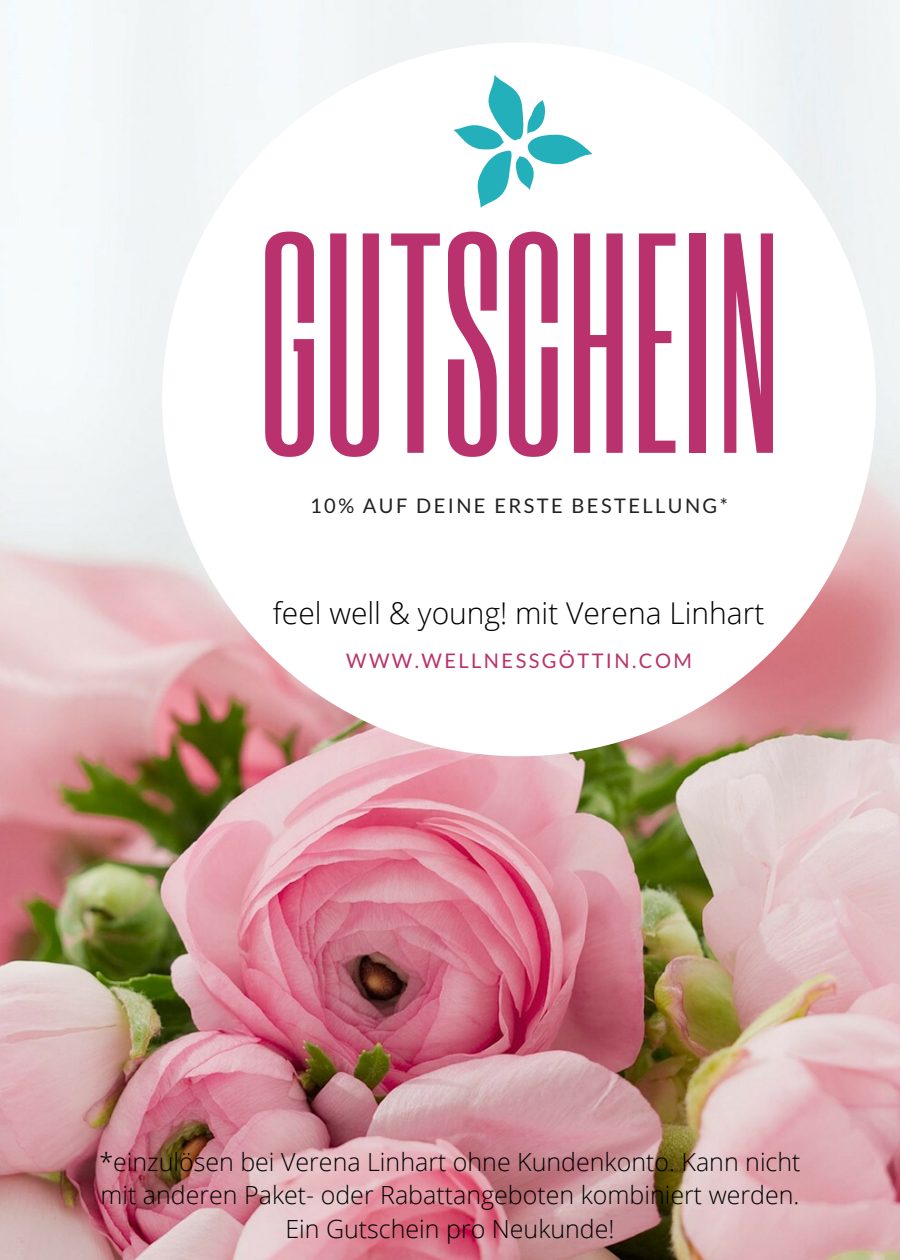
<style>
.page{position:relative;width:900px;height:1260px;background:#fff}
.page>*{position:absolute;margin:0;border:0;box-sizing:border-box;transform-origin:0 0}
.t1{font:260px "Six Caps";color:#ba326d}
.t2{font:300 30px "Open Sans";color:#000}
.t3{font:300 25px/33.8px "Open Sans";color:#000;text-align:center}
.t4{font:20px "Lato";letter-spacing:.12em;color:#222}
.t5{font:20px "Lato";letter-spacing:.12em;color:#ba326d}
</style>
<div class="page">
<img style="left:0;top:0;width:900px;height:1260px">
<svg style="left:162px;top:42px;width:714px;height:714px"></svg>
<svg style="left:450px;top:74px;width:146px;height:142px"></svg>
<h1 class="t1" style="left:257px;top:166px;width:526px">GUTSCHEIN</h1>
<p class="t4" style="left:310px;top:493px;width:419px">10% AUF DEINE ERSTE BESTELLUNG*</p>
<p class="t2" style="left:273px;top:592px;width:493px">feel well &amp; young! mit Verena Linhart</p>
<p class="t5" style="left:346px;top:648px;width:347px">WWW.WELLNESSGÖTTIN.COM</p>
<p class="t3" style="left:99px;top:1144px;width:703px">*einzulösen bei Verena Linhart ohne Kundenkonto. Kann nicht mit anderen Paket- oder Rabattangeboten kombiniert werden.<br>Ein Gutschein pro Neukunde!</p>
</div>
